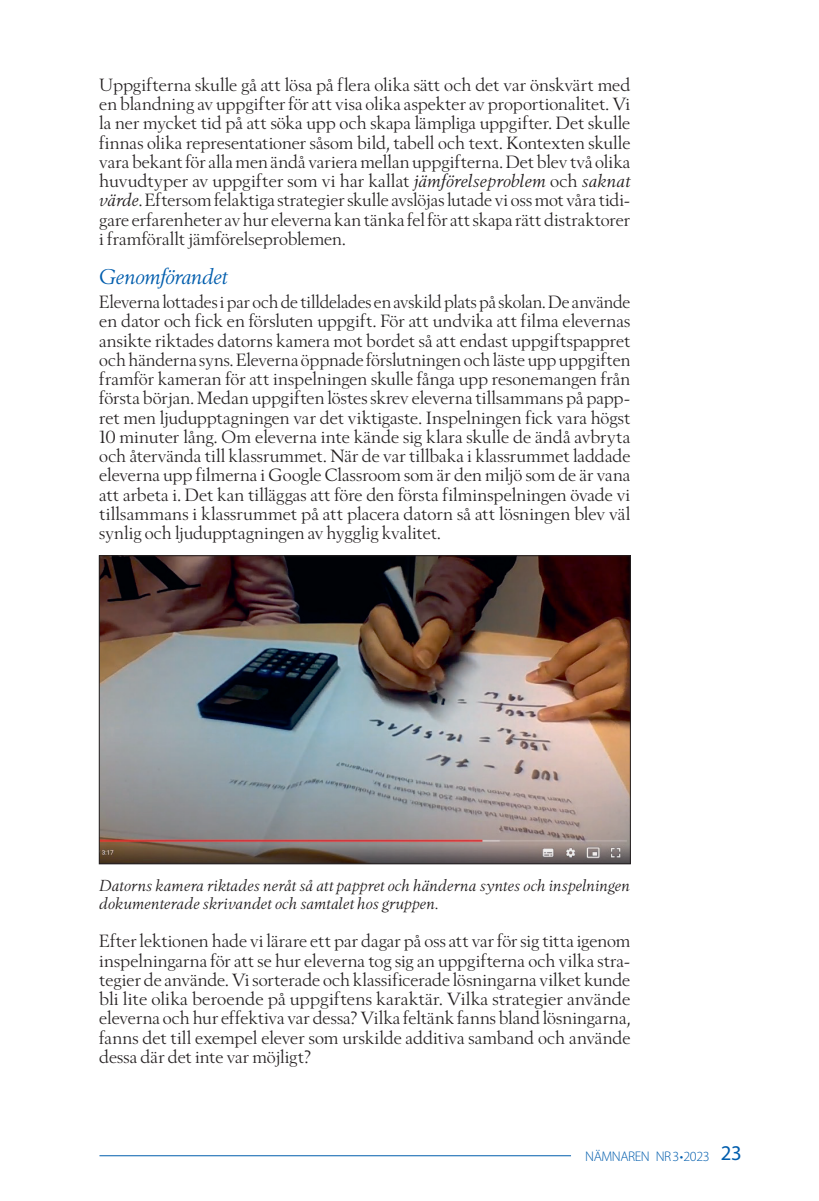
<style>
.page{position:relative;width:819px;height:1201px;background:#fff}
.page>*{position:absolute;margin:0;border:0;box-sizing:border-box;transform-origin:0 0}
.t1{font:italic 21px "Berling Nova Display Pro";letter-spacing:-.02em;color:#015dad}
.t2{font:17.5px/19.2px "Berling Nova Display Pro";color:#231f20;text-align:justify}
.t3{font:italic 15.75px/17.5px "Berling Nova Display Pro";letter-spacing:.005em;color:#231f20}
.t4{font:300 14px "Myriad Pro";letter-spacing:-.03em;color:#015dad}
.s1{font-style:italic}
.s2{font-weight:400;font-size:21px}
</style>
<div class="page">
<hr style="left:99px;top:1155px;width:472px;height:1px;background:#015dad">
<img style="left:101px;top:557px;width:527px;height:305px">
<div style="left:99px;top:555px;width:531px;height:309px;border:1px solid #231f20"></div>
<p class="t2" style="left:99px;top:75px;width:532px">Uppgifterna skulle gå att lösa på flera olika sätt och det var önskvärt med en blandning av uppgifter för att visa olika aspekter av proportionalitet. Vi la ner mycket tid på att söka upp och skapa lämpliga uppgifter. Det skulle finnas olika representationer såsom bild, tabell och text. Kontexten skulle vara bekant för alla men ändå variera mellan uppgifterna. Det blev två olika huvudtyper av uppgifter som vi har kallat <span class="s1">jämförelseproblem</span> och <span class="s1">saknat värde</span>. Eftersom felaktiga strategier skulle avslöjas lutade vi oss mot våra tidi&shy;gare erfarenheter av hur eleverna kan tänka fel för att skapa rätt distraktorer i framförallt jämförelseproblemen.</p>
<p class="t1" style="left:99px;top:264px;width:130px">Genomförandet</p>
<p class="t2" style="left:99px;top:292px;width:532px">Eleverna lottades i par och de tilldelades en avskild plats på skolan. De använde en dator och fick en försluten uppgift. För att undvika att filma elevernas ansikte riktades datorns kamera mot bordet så att endast uppgiftspappret och händerna syns. Eleverna öppnade förslutningen och läste upp uppgiften framför kameran för att inspelningen skulle fånga upp resonemangen från första början. Medan uppgiften löstes skrev eleverna tillsammans på papp&shy;ret men ljudupptagningen var det viktigaste. Inspelningen fick vara högst 10 minuter lång. Om eleverna inte kände sig klara skulle de ändå avbryta och återvända till klassrummet. När de var tillbaka i klassrummet laddade eleverna upp filmerna i Google Classroom som är den miljö som de är vana att arbeta i. Det kan tilläggas att före den första filminspelningen övade vi tillsammans i klassrummet på att placera datorn så att lösningen blev väl synlig och ljudupptagningen av hygglig kvalitet.</p>
<p class="t3" style="left:99px;top:877px;width:532px">Datorns kamera riktades neråt så att pappret och händerna syntes och inspelningen dokumenterade skrivandet och samtalet hos gruppen.</p>
<p class="t2" style="left:99px;top:931px;width:532px">Efter lektionen hade vi lärare ett par dagar på oss att var för sig titta igenom inspelningarna för att se hur eleverna tog sig an uppgifterna och vilka stra&shy;tegier de använde. Vi sorterade och klassificerade lösningarna vilket kunde bli lite olika beroende på uppgiftens karaktär. Vilka strategier använde eleverna och hur effektiva var dessa? Vilka feltänk fanns bland lösningarna, fanns det till exempel elever som urskilde additiva samband och använde dessa där det inte var möjligt?</p>
<p class="t4" style="left:585px;top:1148px;width:158px">NÄMNAREN NR3•2023 <span class="s2">23</span></p>
</div>
